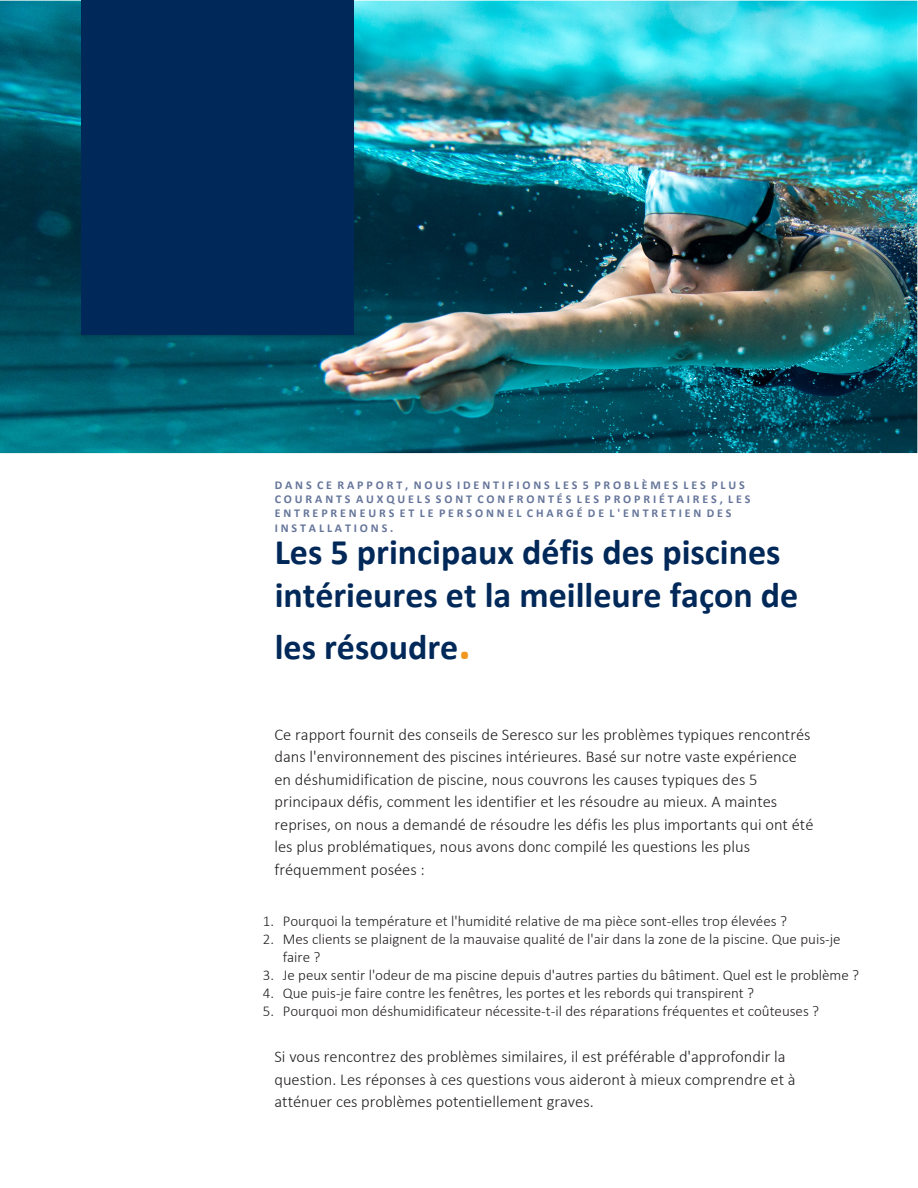
<style>
.page{position:relative;width:918px;height:1188px;background:#fff}
.page>*{position:absolute;margin:0;border:0;box-sizing:border-box;transform-origin:0 0}
.Intro_Blurb{font:700 36px/43.2px "Calibri";color:#002858}
.Intro_Blurb-2{font:300 16.5px/22.5px "Calibri";color:#231f20}
.Body{font:300 16.5px/22.5px "Calibri";color:#231f20}
.t1{font:300 15px/18px "Calibri";color:#231f20}
.Intro_Blurb-3{font:700 12px/14.4px "Calibri";letter-spacing:.24em;color:#65759a}
.s1{font-size:46.65px;color:#f0971f}
</style>
<div class="page">
<img style="left:0;top:1px;width:917px;height:452px">
<div style="left:81px;top:0;width:272px;height:335px;background:#002858"></div>
<p class="Intro_Blurb-3" style="left:275px;top:477px;width:477px">DANS CE RAPPORT, NOUS IDENTIFIONS LES 5 PROBLÈMES LES PLUS COURANTS AUXQUELS SONT CONFRONTÉS LES PROPRIÉTAIRES, LES ENTREPRENEURS ET LE PERSONNEL CHARGÉ DE L'ENTRETIEN DES INSTALLATIONS.</p>
<p class="Intro_Blurb" style="left:275px;top:530px;width:525px">Les 5 principaux défis des piscines intérieures et la meilleure façon de</p>
<p class="Intro_Blurb" style="left:275px;top:625px;width:198px">les résoudre<span class="s1">.</span></p>
<p class="Intro_Blurb-2" style="left:275px;top:723px;width:541px">Ce rapport fournit des conseils de Seresco sur les problèmes typiques rencontrés dans l'environnement des piscines intérieures. Basé sur notre vaste expérience en déshumidification de piscine, nous couvrons les causes typiques des 5 principaux défis, comment les identifier et les résoudre au mieux. A maintes reprises, on nous a demandé de résoudre les défis les plus importants qui ont été les plus problématiques, nous avons donc compilé les questions les plus fréquemment posées :</p>
<p class="t1" style="left:263px;top:912px;width:526px">1. Pourquoi la température et l'humidité relative de ma pièce sont-elles trop élevées ?</p>
<p class="t1" style="left:283px;top:930px;width:559px;text-indent:-20px">2. Mes clients se plaignent de la mauvaise qualité de l'air dans la zone de la piscine. Que puis-je faire ?</p>
<p class="t1" style="left:263px;top:966px;width:598px">3. Je peux sentir l'odeur de ma piscine depuis d'autres parties du bâtiment. Quel est le problème ?</p>
<p class="t1" style="left:263px;top:984px;width:493px">4. Que puis-je faire contre les fenêtres, les portes et les rebords qui transpirent ?</p>
<p class="t1" style="left:263px;top:1002px;width:558px">5. Pourquoi mon déshumidificateur nécessite-t-il des réparations fréquentes et coûteuses ?</p>
<p class="Body" style="left:274px;top:1045px;width:523px">Si vous rencontrez des problèmes similaires, il est préférable d'approfondir la question. Les réponses à ces questions vous aideront à mieux comprendre et à atténuer ces problèmes potentiellement graves.</p>
</div>
